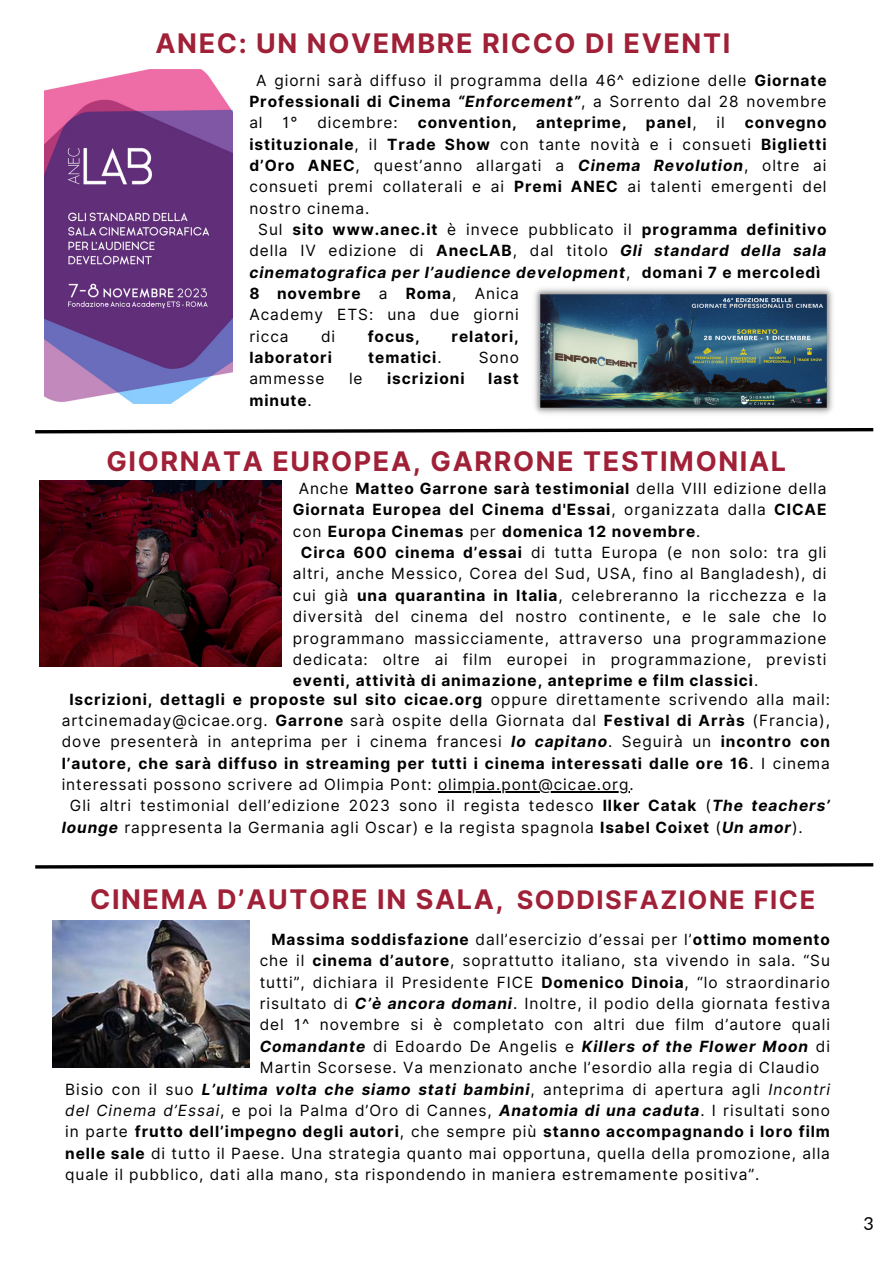
<style>
.page{position:relative;width:893px;height:1264px;background:#fff}
.page>*{position:absolute;margin:0;border:0;box-sizing:border-box;transform-origin:0 0}
.t1{font:700 27px "Inter";letter-spacing:.06em;color:#a02037}
.t2{font:700 25.5px "Inter";letter-spacing:.06em;color:#a02037}
.t3{font:18px "Aleo";color:#000}
.t4{font:15.45px/21.3px "Inter";letter-spacing:.06em;color:#000;text-align:justify}
.t5{font:700 15.45px/21.3px "Inter";letter-spacing:.06em;color:#000;text-align:justify}
.t6{font:italic 700 15.45px/21.3px "Inter";letter-spacing:.06em;color:#000;text-align:center}
.s1{font-weight:700}
.s2{font-weight:700;font-style:italic}
.s3{font-weight:400}
.s4{font-weight:400;font-style:normal}
.s5{font-style:normal}
.s6{font-style:italic}
</style>
<div class="page">
<img style="left:534px;top:288px;width:299px;height:126px">
<svg style="left:35px;top:428px;width:839px;height:6px"></svg>
<img style="left:45px;top:69px;width:187px;height:334px">
<img style="left:39px;top:481px;width:242px;height:185px">
<svg style="left:35px;top:863px;width:839px;height:6px"></svg>
<img style="left:52px;top:920px;width:197px;height:147px">
<hr style="left:438px;top:791px;width:191px;height:1px;background:#000">
<p class="t1" style="left:155px;top:27px;width:576px">ANEC: UN NOVEMBRE RICCO DI EVENTI</p>
<p class="t4" style="left:249px;top:69px;width:578px;text-indent:7px">A giorni sarà diffuso il programma della 46^ edizione delle <span class="s1">Giornate Professionali di Cinema</span> <span class="s2">“Enforcement”</span>, a Sorrento dal 28 novembre al</p>
<p class="t4" style="left:282px;top:112px;width:16px">1°</p>
<p class="t4" style="left:317px;top:112px;width:82px">dicembre:</p>
<p class="t5" style="left:417px;top:112px;width:280px">convention, anteprime, panel<span class="s3">,</span></p>
<p class="t4" style="left:716px;top:112px;width:10px">il</p>
<p class="t4" style="left:249px;top:112px;width:578px;text-indent:495px"><span class="s1">convegno istituzionale</span>, il <span class="s1">Trade Show</span> con tante novità e i consueti <span class="s1">Biglietti d’Oro ANEC</span>, quest’anno allargati a <span class="s2">Cinema Revolution</span>, oltre ai consueti premi collaterali e ai <span class="s1">Premi ANEC</span> ai talenti emergenti del nostro cinema.</p>
<p class="t6" style="left:249px;top:219px;width:578px"><span class="s4">Sul</span> <span class="s5">sito www.anec.it</span> <span class="s4">è invece pubblicato il</span> <span class="s5">programma definitivo </span><span class="s4">della IV edizione di</span> <span class="s5">AnecLAB</span><span class="s4">, dal titolo</span> Gli standard della sala cinematografica per l’audience development<span class="s4">,</span> <span class="s5">domani 7 e mercoledì</span></p>
<p class="t4" style="left:249px;top:283px;width:271px"><span class="s1">8 novembre</span> a <span class="s1">Roma</span>, Anica Academy ETS: una due giorni ricca</p>
<p class="t4" style="left:321px;top:325px;width:16px">di</p>
<p class="t5" style="left:367px;top:325px;width:54px">focus,</p>
<p class="t5" style="left:451px;top:325px;width:69px">relatori,</p>
<p class="t5" style="left:249px;top:347px;width:84px">laboratori</p>
<p class="t5" style="left:368px;top:347px;width:75px">tematici<span class="s3">.</span></p>
<p class="t4" style="left:479px;top:347px;width:42px">Sono</p>
<p class="t4" style="left:249px;top:368px;width:77px">ammesse</p>
<p class="t4" style="left:349px;top:368px;width:15px">le</p>
<p class="t5" style="left:387px;top:368px;width:79px">iscrizioni</p>
<p class="t5" style="left:488px;top:368px;width:32px">last</p>
<p class="t5" style="left:249px;top:389px;width:64px">minute<span class="s3">.</span></p>
<p class="t1" style="left:106px;top:445px;width:681px">GIORNATA EUROPEA, GARRONE TESTIMONIAL</p>
<p class="t5" style="left:293px;top:477px;width:535px;text-indent:6px"><span class="s3">Anche</span> Matteo Garrone sarà testimonial <span class="s3">della VIII edizione della </span>Giornata Europea del Cinema d'Essai<span class="s3">, organizzata dalla</span> CICAE <span class="s3">con</span> Europa Cinemas <span class="s3">per</span> domenica 12 novembre<span class="s3">.</span></p>
<p class="t4" style="left:293px;top:542px;width:535px;text-indent:8px"><span class="s1">Circa 600 cinema d’essai</span> di tutta Europa (e non solo: tra gli altri, anche Messico, Corea del Sud, USA, fino al Bangladesh), di cui già <span class="s1">una quarantina in Italia</span>, celebreranno la ricchezza e la diversità del cinema del nostro continente, e le sale che lo programmano massicciamente, attraverso una programmazione dedicata: oltre ai film europei in programmazione, previsti <span class="s1">eventi, attività di animazione, anteprime e film classici</span>.</p>
<p class="t4" style="left:62px;top:688px;width:769px;text-indent:8px"><span class="s1">Iscrizioni, dettagli e proposte sul sito cicae.org</span> oppure direttamente scrivendo alla mail: artcinemaday@cicae.org. <span class="s1">Garrone</span> sarà ospite della Giornata dal <span class="s1">Festival di Arràs</span> (Francia), dove presenterà in anteprima per i cinema francesi <span class="s2">Io capitano</span>. Seguirà un <span class="s1">incontro con l’autore, che sarà diffuso in streaming per tutti i cinema interessati dalle ore 16</span>. I cinema interessati possono scrivere ad Olimpia Pont: olimpia.pont@cicae.org.</p>
<p class="t4" style="left:62px;top:795px;width:769px;text-indent:8px">Gli altri testimonial dell’edizione 2023 sono il regista tedesco <span class="s1">Ilker Catak</span> (<span class="s2">The teachers’ lounge</span> rappresenta la Germania agli Oscar) e la regista spagnola <span class="s1">Isabel Coixet</span> (<span class="s2">Un amor</span>).</p>
<p class="t1" style="left:90px;top:883px;width:415px">CINEMA D’AUTORE IN SALA,</p>
<p class="t2" style="left:516px;top:884px;width:300px">SODDISFAZIONE FICE</p>
<p class="t4" style="left:260px;top:928px;width:572px;text-indent:12px"><span class="s1">Massima soddisfazione</span> dall’esercizio d’essai per l’<span class="s1">ottimo momento </span>che il <span class="s1">cinema d’autore</span>, soprattutto italiano, sta vivendo in sala. “Su tutti”, dichiara il Presidente FICE <span class="s1">Domenico Dinoia</span>, “lo straordinario risultato di <span class="s2">C’è ancora domani</span>. Inoltre, il podio della giornata festiva del 1^ novembre si è completato con altri due film d’autore quali <span class="s2">Comandante</span> di Edoardo De Angelis e <span class="s2">Killers of the Flower Moon</span> di Martin Scorsese. Va menzionato anche l’esordio alla regia di Claudio</p>
<p class="t4" style="left:65px;top:1078px;width:766px">Bisio con il suo <span class="s2">L’ultima volta che siamo stati bambini</span>, anteprima di apertura agli <span class="s6">Incontri del Cinema d’Essai</span>, e poi la Palma d’Oro di Cannes, <span class="s2">Anatomia di una caduta</span>. I risultati sono in parte <span class="s1">frutto dell’impegno degli autori</span>, che sempre più <span class="s1">stanno accompagnando i loro film nelle sale</span> di tutto il Paese. Una strategia quanto mai opportuna, quella della promozione, alla quale il pubblico, dati alla mano, sta rispondendo in maniera estremamente positiva”.</p>
<p class="t3" style="left:863px;top:1213px;width:11px">3</p>
</div>
